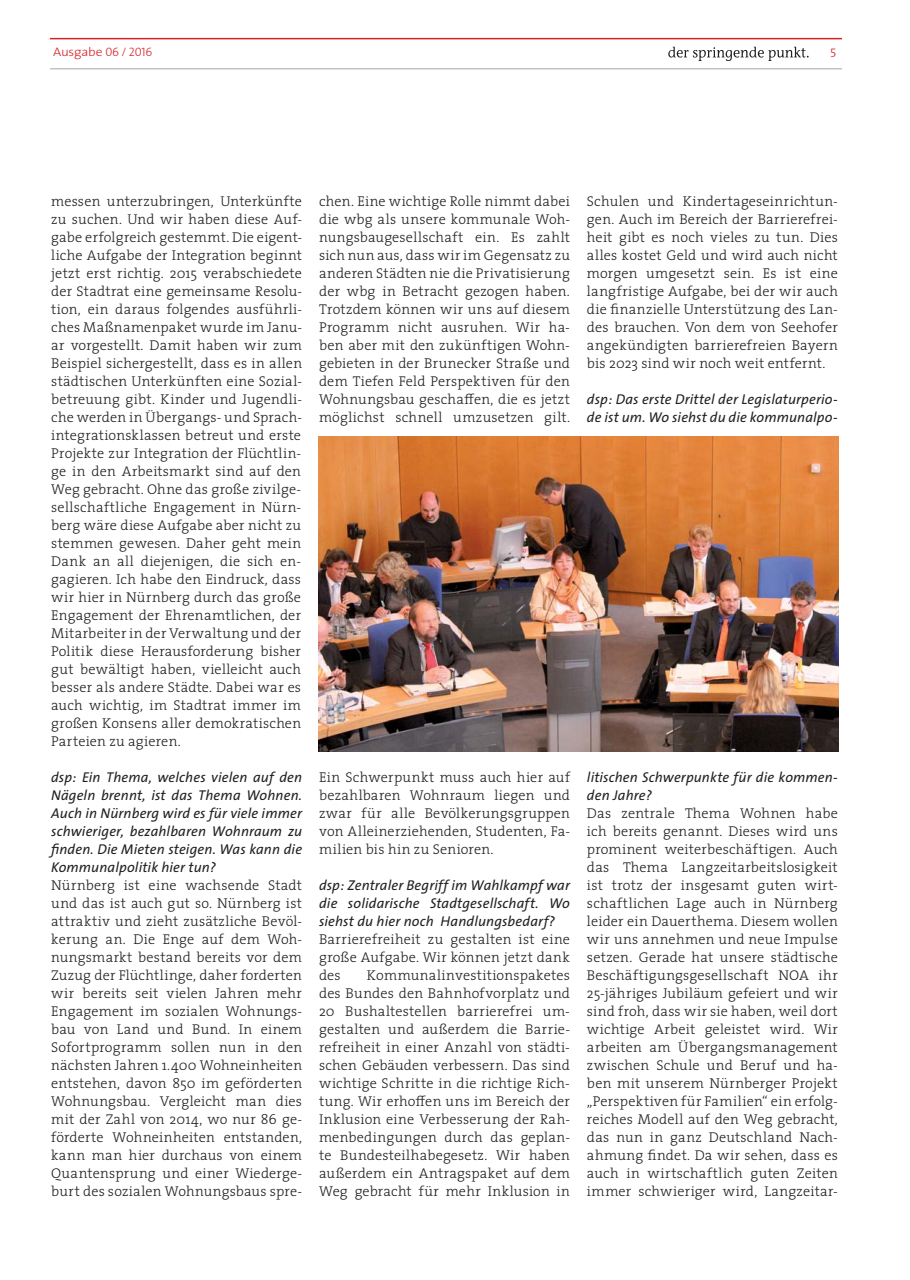
<style>
.page{position:relative;width:910px;height:1280px;background:#fff}
.page>*{position:absolute;margin:0;border:0;box-sizing:border-box;transform-origin:0 0}
.t1{font:300 14.25px/18px "The Serif";letter-spacing:.015em;color:#231f20;text-align:justify}
.t2{font:italic 14.25px/18px "The Sans";letter-spacing:.01em;color:#231f20;text-align:justify}
.t3{font:300 12.45px "The Sans";letter-spacing:-.02em;color:#d72229;scale:1.09 1}
.t4{font:12.45px "The Sans Light Caps";color:#d72229;scale:1.09 1}
.s1{font-family:"The Sans Light Caps";font-weight:400;font-size:12.3px}
</style>
<div class="page">
<hr style="left:50px;top:68px;width:792px;height:1px;background:#a5a7a9">
<hr style="left:50px;top:38px;width:792px;height:1px;background:#d72229">
<svg style="left:668px;top:47px;width:141px;height:14px"></svg>
<img style="left:318px;top:437px;width:520px;height:315px">
<p class="t3" style="left:53px;top:47px;width:93px">Ausgabe <span class="s1">06 / 2016</span></p>
<p class="t4" style="left:830px;top:49px;width:7px">5</p>
<p class="t1" style="left:51px;top:193px;width:252px">messen unterzubringen, Unterkünfte zu suchen. Und wir haben diese Auf&shy;gabe erfolgreich gestemmt. Die eigent&shy;liche Aufgabe der Integration beginnt jetzt erst richtig. 2015 verabschiedete der Stadtrat eine gemeinsame Resolu&shy;tion, ein daraus folgendes ausführli&shy;ches Maßnamenpaket wurde im Janu&shy;ar vorgestellt. Damit haben wir zum Beispiel sichergestellt, dass es in allen städtischen Unterkünften eine Sozial&shy;betreuung gibt. Kinder und Jugendli&shy;che werden in Übergangs- und Sprach&shy;integrationsklassen betreut und erste Projekte zur Integration der Flüchtlin&shy;ge in den Arbeitsmarkt sind auf den Weg gebracht. Ohne das große zivilge&shy;sellschaftliche Engagement in Nürn&shy;berg wäre diese Aufgabe aber nicht zu stemmen gewesen. Daher geht mein Dank an all diejenigen, die sich en&shy;gagieren. Ich habe den Eindruck, dass wir hier in Nürnberg durch das große Engagement der Ehrenamtlichen, der Mitarbeiter in der Verwaltung und der Politik diese Herausforderung bisher gut bewältigt haben, vielleicht auch besser als andere Städte. Dabei war es auch wichtig, im Stadtrat immer im großen Konsens aller demokratischen Parteien zu agieren.</p>
<p class="t2" style="left:51px;top:769px;width:252px">dsp: Ein Thema, welches vielen auf den Nägeln brennt, ist das Thema Wohnen.<br>Auch in Nürnberg wird es für viele immer schwieriger, bezahlbaren Wohnraum zu finden. Die Mieten steigen. Was kann die Kommunalpolitik hier tun?</p>
<p class="t1" style="left:51px;top:877px;width:252px">Nürnberg ist eine wachsende Stadt und das ist auch gut so. Nürnberg ist attraktiv und zieht zusätzliche Bevöl&shy;kerung an. Die Enge auf dem Woh&shy;nungsmarkt bestand bereits vor dem Zuzug der Flüchtlinge, daher forderten wir bereits seit vielen Jahren mehr Engagement im sozialen Wohnungs&shy;bau von Land und Bund. In einem Sofortprogramm sollen nun in den nächsten Jahren 1.400 Wohneinheiten entstehen, davon 850 im geförderten Wohnungsbau. Vergleicht man dies mit der Zahl von 2014, wo nur 86 ge&shy;förderte Wohneinheiten entstanden, kann man hier durchaus von einem Quantensprung und einer Wiederge&shy;burt des sozialen Wohnungsbaus spre-</p>
<p class="t1" style="left:319px;top:193px;width:252px">chen. Eine wichtige Rolle nimmt dabei die wbg als unsere kommunale Woh&shy;nungsbaugesellschaft ein. Es zahlt sich nun aus, dass wir im Gegensatz zu anderen Städten nie die Privatisierung der wbg in Betracht gezogen haben.<br>Trotzdem können wir uns auf diesem Programm nicht ausruhen. Wir ha&shy;ben aber mit den zukünftigen Wohn&shy;gebieten in der Brunecker Straße und dem Tiefen Feld Perspektiven für den Wohnungsbau geschaffen, die es jetzt möglichst schnell umzusetzen gilt.</p>
<p class="t1" style="left:587px;top:193px;width:252px">Schulen und Kindertageseinrichtun&shy;gen. Auch im Bereich der Barrierefrei&shy;heit gibt es noch vieles zu tun. Dies alles kostet Geld und wird auch nicht morgen umgesetzt sein. Es ist eine langfristige Aufgabe, bei der wir auch die finanzielle Unterstützung des Lan&shy;des brauchen. Von dem von Seehofer angekündigten barrierefreien Bayern bis 2023 sind wir noch weit entfernt.</p>
<p class="t2" style="left:587px;top:391px;width:252px">dsp: Das erste Drittel der Legislaturperio&shy;de ist um. Wo siehst du die kommunalpo-</p>
<p class="t1" style="left:319px;top:769px;width:252px">Ein Schwerpunkt muss auch hier auf bezahlbaren Wohnraum liegen und zwar für alle Bevölkerungsgruppen von Alleinerziehenden, Studenten, Fa&shy;milien bis hin zu Senioren.</p>
<p class="t2" style="left:319px;top:877px;width:252px">dsp: Zentraler Begriff im Wahlkampf war die solidarische Stadtgesellschaft. Wo siehst du hier noch Handlungsbedarf?</p>
<p class="t1" style="left:319px;top:931px;width:252px">Barrierefreiheit zu gestalten ist eine große Aufgabe. Wir können jetzt dank des</p>
<p class="t1" style="left:319px;top:967px;width:252px;text-indent:48px">Kommunalinvestitionspaketes des Bundes den Bahnhofvorplatz und 20 Bushaltestellen barrierefrei um&shy;gestalten und außerdem die Barrie&shy;refreiheit in einer Anzahl von städti&shy;schen Gebäuden verbessern. Das sind wichtige Schritte in die richtige Rich&shy;tung. Wir erhoffen uns im Bereich der Inklusion eine Verbesserung der Rah&shy;menbedingungen durch das geplan&shy;te Bundesteilhabegesetz. Wir haben außerdem ein Antragspaket auf dem Weg gebracht für mehr Inklusion in</p>
<p class="t2" style="left:587px;top:769px;width:252px">litischen Schwerpunkte für die kommen&shy;den Jahre?</p>
<p class="t1" style="left:587px;top:805px;width:252px">Das zentrale Thema Wohnen habe ich bereits genannt. Dieses wird uns prominent weiterbeschäftigen. Auch das Thema Langzeitarbeitslosigkeit ist trotz der insgesamt guten wirt&shy;schaftlichen Lage auch in Nürnberg leider ein Dauerthema. Diesem wollen wir uns annehmen und neue Impulse setzen. Gerade hat unsere städtische Beschäftigungsgesellschaft NOA ihr 25-jähriges Jubiläum gefeiert und wir sind froh, dass wir sie haben, weil dort wichtige Arbeit geleistet wird. Wir arbeiten am Übergangsmanagement zwischen Schule und Beruf und ha&shy;ben mit unserem Nürnberger Projekt „Perspektiven für Familien“ ein erfolg&shy;reiches Modell auf den Weg gebracht, das nun in ganz Deutschland Nach&shy;ahmung findet. Da wir sehen, dass es auch in wirtschaftlich guten Zeiten immer schwieriger wird, Langzeitar-</p>
</div>
